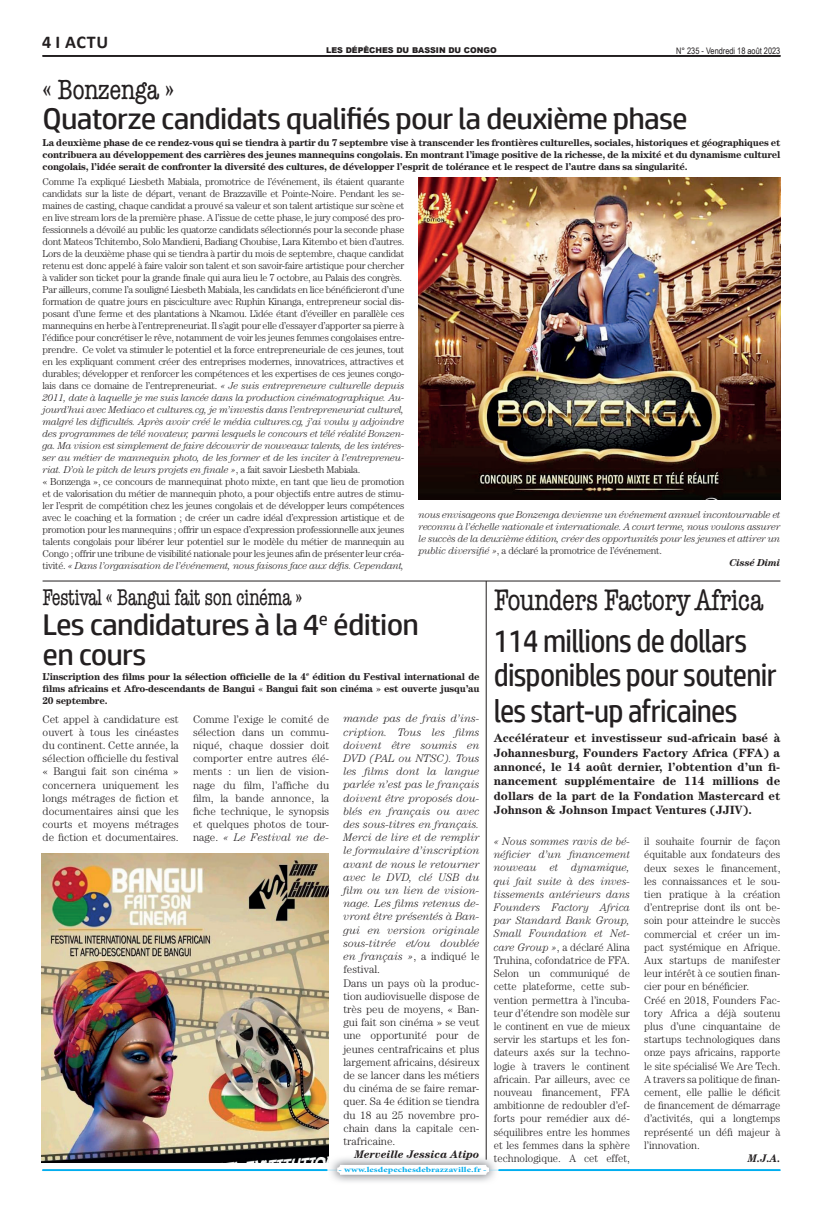
<style>
.page{position:relative;width:823px;height:1205px;background:#fff}
.page>*{position:absolute;margin:0;border:0;box-sizing:border-box;transform-origin:0 0}
.t1{font:32px/35px "HP Simplified";letter-spacing:-.025em;color:#231f20;scale:.9 1}
.t2{font:30px/30px "HP Simplified";letter-spacing:-.025em;color:#231f20;scale:1.05 1}
.t3{font:condensed 30px "American Typewriter Std";letter-spacing:-.025em;color:#231f20}
.t4{font:condensed 28px "American Typewriter Std";letter-spacing:-.025em;color:#231f20}
.t5{font:condensed 23px "American Typewriter Std";letter-spacing:-.025em;color:#231f20;scale:.9 1}
.t6{font:700 18px "Calibri";color:#231f20}
.t7{font:700 12px/14.4px "Century";color:#231f20;text-align:justify}
.t8{font:300 11px/13.2px "Century";color:#231f20;text-align:justify;scale:.96 1}
.t9{font:italic 300 11px/13.2px "Century";color:#231f20}
.t10{font:300 11px/13.2px "Century";color:#231f20;text-align:justify}
.t11{font:italic 700 11px "Century";color:#231f20}
.t12{font:italic 700 11px "Century";color:#231f20;scale:.96 1}
.t13{font:300 10px/12px "Century";letter-spacing:-.025em;color:#231f20}
.t14{font:700 10px/12px "Century";letter-spacing:-.025em;color:#231f20;text-align:justify}
.t15{font:italic 300 10px "Century";letter-spacing:-.025em;color:#231f20}
.t16{font:italic 700 10px "Century";letter-spacing:-.025em;color:#231f20}
.t17{font:9px "Arial Narrow";color:#231f20}
.t18{font:900 8px "Arial";color:#231f20}
.t19{font:700 7.5px "Minion Pro";letter-spacing:.005em;color:#00aeef;scale:1.33 1}
.s1{font-style:italic}
.s2{font-style:normal}
</style>
<div class="page">
<img style="left:328px;top:1155px;width:99px;height:14px">
<svg style="left:42px;top:1169px;width:738px;height:2px"></svg>
<div style="left:337px;top:1165px;width:151px;height:10px;background:#fff;border-radius:3px"></div>
<hr style="left:43px;top:55px;width:737px;height:1px;background:#231f20">
<hr style="left:43px;top:56px;width:737px;height:1px;background:#231f20">
<hr style="left:43px;top:580px;width:737px;height:1px;background:#231f20">
<img style="left:418px;top:177px;width:362px;height:323px">
<img style="left:42px;top:853px;width:286px;height:309px">
<hr style="left:485px;top:581px;width:1px;height:578px;background:#231f20">
<h3 class="t6" style="left:42px;top:30px;width:68px">4 I ACTU</h3>
<p class="t18" style="left:326px;top:45px;width:172px">LES DÉPÊCHES DU BASSIN DU CONGO</p>
<p class="t17" style="left:675px;top:44px;width:106px">N° 235 - Vendredi 18 août 2023</p>
<h3 class="t4" style="left:43px;top:74px;width:133px">« Bonzenga »</h3>
<h2 class="t2" style="left:43px;top:103px;width:615px">Quatorze candidats qualifiés pour la deuxième phase</h2>
<p class="t14" style="left:43px;top:137px;width:739px">La deuxième phase de ce rendez-vous qui se tiendra à partir du 7 septembre vise à transcender les frontières culturelles, sociales, historiques et géographiques et contribuera au développement des carrières des jeunes mannequins congolais. En montrant l’image positive de la richesse, de la mixité et du dynamisme culturel congolais, l’idée serait de confronter la diversité des cultures, de développer l’esprit de tolérance et le respect de l’autre dans sa singularité.</p>
<p class="t13" style="left:43px;top:176px;width:363px">Comme l’a expliqué Liesbeth Mabiala, promotrice de l’événement, ils étaient quarante candidats sur la liste de départ, venant de Brazzaville et Pointe-Noire. Pendant les se&shy;maines de casting, chaque candidat a prouvé sa valeur et son talent artistique sur scène et en live stream lors de la première phase. A l’issue de cette phase, le jury composé des pro&shy;fessionnels a dévoilé au public les quatorze candidats sélectionnés pour la seconde phase dont Mateos Tchitembo, Solo Mandieni, Badiang Choubise, Lara Kitembo et bien d’autres.<br>Lors de la deuxième phase qui se tiendra à partir du mois de septembre, chaque candidat retenu est donc appelé à faire valoir son talent et son savoir-faire artistique pour chercher à valider son ticket pour la grande finale qui aura lieu le 7 octobre, au Palais des congrès.<br>Par ailleurs, comme l’a souligné Liesbeth Mabiala, les candidats en lice bénéficieront d’une formation de quatre jours en pisciculture avec Ruphin Kinanga, entrepreneur social dis&shy;posant d’une ferme et des plantations à Nkamou. L’idée étant d’éveiller en parallèle ces mannequins en herbe à l’entrepreneuriat. Il s’agit pour elle d’essayer d’apporter sa pierre à l’édifice pour concrétiser le rêve, notamment de voir les jeunes femmes congolaises entre&shy;prendre. Ce volet va stimuler le potentiel et la force entrepreneuriale de ces jeunes, tout en les expliquant comment créer des entreprises modernes, innovatrices, attractives et durables; développer et renforcer les compétences et les expertises de ces jeunes congo&shy;lais dans ce domaine de l’entrepreneuriat. <span class="s1">« Je suis entrepreneure culturelle depuis 2011, date à laquelle je me suis lancée dans la production cinématographique. Au&shy;jourd’hui avec Mediaco et cultures.cg, je m’investis dans l’entrepreneuriat culturel, malgré les difficultés. Après avoir créé le média cultures.cg, j’ai voulu y adjoindre des programmes de télé novateur, parmi lesquels le concours et télé réalité Bonzen&shy;ga. Ma vision est simplement de faire découvrir de nouveaux talents, de les intéres&shy;ser au métier de mannequin photo, de les former et de les inciter à l’entrepreneu&shy;riat. D’où le pitch de leurs projets en finale »</span>, a fait savoir Liesbeth Mabiala.<br>« Bonzenga », ce concours de mannequinat photo mixte, en tant que lieu de promotion et de valorisation du métier de mannequin photo, a pour objectifs entre autres de stimu&shy;ler l’esprit de compétition chez les jeunes congolais et de développer leurs compétences avec le coaching et la formation ; de créer un cadre idéal d’expression artistique et de promotion pour les mannequins ; offrir un espace d’expression professionnelle aux jeunes talents congolais pour libérer leur potentiel sur le modèle du métier de mannequin au Congo ; offrir une tribune de visibilité nationale pour les jeunes afin de présenter leur créa&shy;tivité. <span class="s1">« Dans l’organisation de l’événement, nous faisons face aux défis. Cependant,</span></p>
<p class="t15" style="left:418px;top:509px;width:363px">nous envisageons que Bonzenga devienne un événement annuel incontournable et</p>
<p class="t15" style="left:418px;top:521px;width:363px">reconnu à l’échelle nationale et internationale. A court terme, nous voulons assurer</p>
<p class="t15" style="left:418px;top:533px;width:363px">le succès de la deuxième édition, créer des opportunités pour les jeunes et attirer un</p>
<p class="t13" style="left:418px;top:545px;width:245px"><span class="s1">public diversifié »</span>, a déclaré la promotrice de l’événement.</p>
<p class="t16" style="left:729px;top:557px;width:53px">Cissé Dimi</p>
<h3 class="t5" style="left:42px;top:584px;width:290px">Festival « Bangui fait son cinéma »</h3>
<h2 class="t2" style="left:42px;top:609px;width:360px">Les candidatures à la 4<sup>e</sup> édition en cours</h2>
<p class="t14" style="left:42px;top:670px;width:438px">L’inscription des films pour la sélection officielle de la 4<sup>e</sup> édition du Festival international de films africains et Afro-descendants de Bangui « Bangui fait son cinéma » est ouverte jusqu’au 20 septembre.</p>
<p class="t10" style="left:43px;top:712px;width:138px">Cet appel à candidature est ouvert à tous les cinéastes du continent. Cette année, la sélection officielle du festival « Bangui fait son cinéma » concernera uniquement les longs métrages de fiction et documentaires ainsi que les courts et moyens métrages de fiction et documentaires.</p>
<p class="t10" style="left:193px;top:712px;width:138px">Comme l’exige le comité de sélection dans un commu&shy;niqué, chaque dossier doit comporter entre autres élé&shy;ments : un lien de vision&shy;nage du film, l’affiche du film, la bande annonce, la fiche technique, le synopsis et quelques photos de tour&shy;nage. <span class="s1">« Le Festival ne de-</span></p>
<p class="t9" style="left:343px;top:712px;width:138px">mande pas de frais d’ins&shy;cription. Tous les films doivent être soumis en<br>DVD (PAL ou NTSC). Tous les films dont la langue parlée n’est pas le français doivent être proposés dou&shy;blés en français ou avec des sous-titres en français.<br>Merci de lire et de remplir le formulaire d’inscription avant de nous le retourner avec le DVD, clé USB du film ou un lien de vision&shy;nage. Les films retenus de&shy;vront être présentés à Ban&shy;gui en version originale sous-titrée et/ou doublée en français »<span class="s2">, a indiqué le festival.<br>Dans un pays où la produc&shy;tion audiovisuelle dispose de très peu de moyens, « Ban&shy;gui fait son cinéma » se veut une opportunité pour de jeunes centrafricains et plus largement africains, désireux de se lancer dans les métiers du cinéma de se faire remar&shy;quer. Sa 4e édition se tiendra du 18 au 25 novembre pro&shy;chain dans la capitale cen&shy;trafricaine.</span></p>
<p class="t11" style="left:354px;top:1148px;width:127px">Merveille Jessica Atipo</p>
<h2 class="t3" style="left:493px;top:583px;width:271px">Founders Factory Africa</h2>
<h1 class="t1" style="left:493px;top:623px;width:316px">114 millions de dollars disponibles pour soutenir les start-up africaines</h1>
<p class="t7" style="left:493px;top:731px;width:288px">Accélérateur et investisseur sud-africain basé à Johannesburg, Founders Factory Africa (FFA) a annoncé, le 14 août dernier, l’obtention d’un fi&shy;nancement supplémentaire de 114 millions de dollars de la part de la Fondation Mastercard et Johnson &amp; Johnson Impact Ventures (JJIV).</p>
<p class="t8" style="left:493px;top:834px;width:143px"><span class="s1">« Nous sommes ravis de bé&shy;néficier d’un financement nouveau et dynamique, qui fait suite à des inves&shy;tissements antérieurs dans Founders Factory Africa par Standard Bank Group, Small Foundation et Net&shy;care Group »</span>, a déclaré Alina Truhina, cofondatrice de FFA.<br>Selon un communiqué de cette plateforme, cette sub&shy;vention permettra à l’incuba&shy;teur d’étendre son modèle sur le continent en vue de mieux servir les startups et les fon&shy;dateurs axés sur la techno&shy;logie à travers le continent africain. Par ailleurs, avec ce nouveau financement, FFA ambitionne de redoubler d’ef&shy;forts pour remédier aux dé&shy;séquilibres entre les hommes et les femmes dans la sphère technologique. A cet effet,</p>
<p class="t8" style="left:643px;top:834px;width:143px;text-align:left">il souhaite fournir de façon équitable aux fondateurs des deux sexes le financement, les connaissances et le sou&shy;tien pratique à la création d’entreprise dont ils ont be&shy;soin pour atteindre le succès commercial et créer un im&shy;pact systémique en Afrique.<br>Aux startups de manifester leur intérêt à ce soutien finan&shy;cier pour en bénéficier.<br>Créé en 2018, Founders Fac&shy;tory Africa a déjà soutenu plus d’une cinquantaine de startups technologiques dans onze pays africains, rapporte le site spécialisé We Are Tech.<br>A travers sa politique de finan&shy;cement, elle pallie le déficit de financement de démarrage d’activités, qui a longtemps représenté un défi majeur à l’innovation.</p>
<p class="t12" style="left:747px;top:1152px;width:35px">M.J.A.</p>
<p class="t19" style="left:338px;top:1164px;width:113px">- www.lesdepechesdebrazzaville.fr -</p>
</div>
